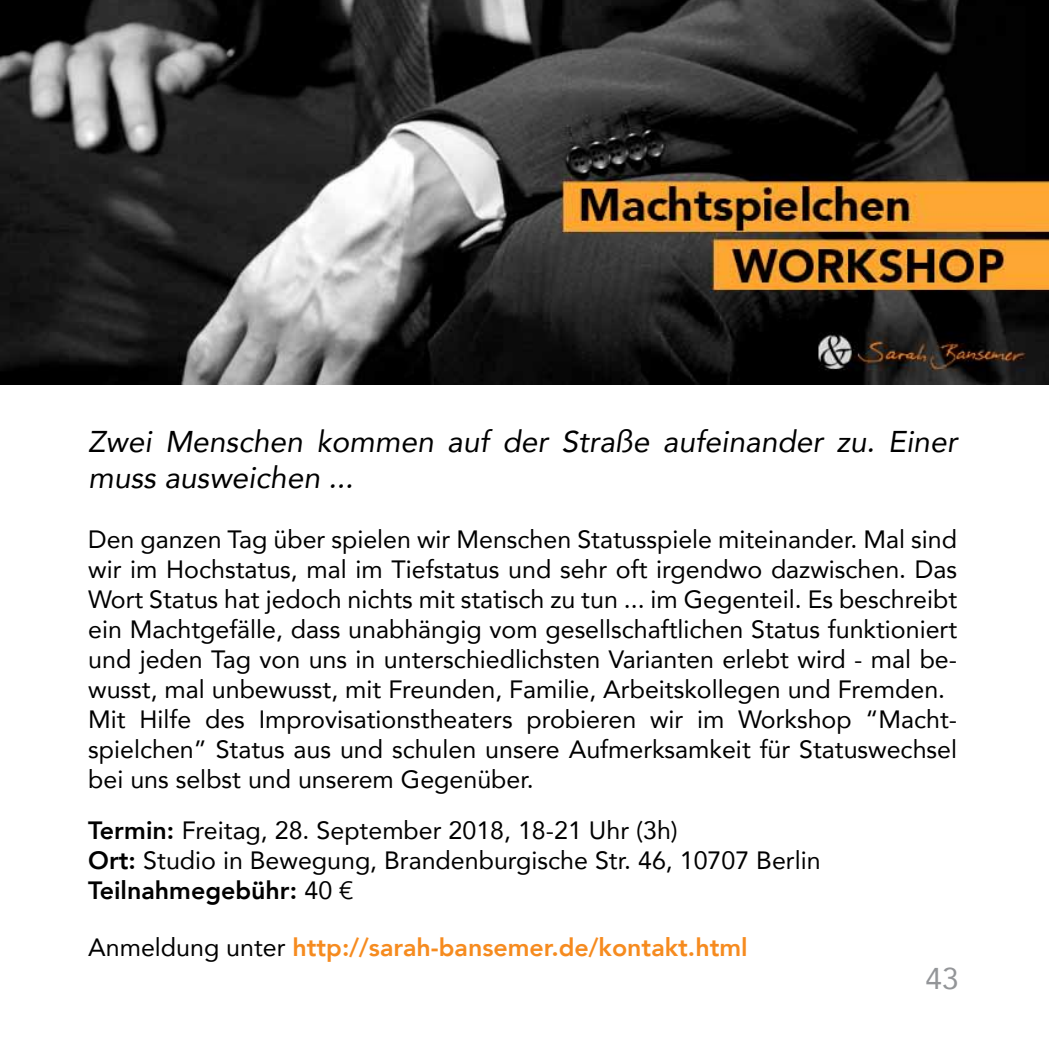
<style>
.page{position:relative;width:1049px;height:1049px;background:#fff}
.page>*{position:absolute;margin:0;border:0;box-sizing:border-box;transform-origin:0 0}
.t1{font:italic 30px/36px "Avenir";color:#000}
.t2{font:30px "Avenir";color:#939598}
.t3{font:25px/30px "Avenir";color:#000}
.t4{font:800 25px "Avenir";color:#f68b1f}
.s1{font-weight:800}
.s2{font-weight:400;color:#000}
</style>
<div class="page">
<img style="left:0;top:0;width:1049px;height:384px">
<p class="t1" style="left:88px;top:423px;width:870px">Zwei Menschen kommen auf der Straße aufeinander zu. Einer muss ausweichen ...</p>
<p class="t3" style="left:88px;top:523px;width:870px">Den ganzen Tag über spielen wir Menschen Statusspiele miteinander. Mal sind wir im Hochstatus, mal im Tiefstatus und sehr oft irgendwo dazwischen. Das Wort Status hat jedoch nichts mit statisch zu tun ... im Gegenteil. Es beschreibt ein Machtgefälle, dass unabhängig vom gesellschaftlichen Status funktioniert und jeden Tag von uns in unterschiedlichsten Varianten erlebt wird - mal be&shy;wusst, mal unbewusst, mit Freunden, Familie, Arbeitskollegen und Fremden.<br>Mit Hilfe des Improvisationstheaters probieren wir im Workshop “Macht&shy;spielchen” Status aus und schulen unsere Aufmerksamkeit für Statuswechsel bei uns selbst und unserem Gegenüber.</p>
<p class="t3" style="left:88px;top:814px;width:734px"><span class="s1">Termin:</span> Freitag, 28. September 2018, 18-21 Uhr (3h)<br><span class="s1">Ort:</span> Studio in Bewegung, Brandenburgische Str. 46, 10707 Berlin<br><span class="s1">Teilnahmegebühr:</span> 40 €</p>
<p class="t4" style="left:88px;top:927px;width:661px"><span class="s2">Anmeldung unter</span> http://sarah-bansemer.de/kontakt.html</p>
<p class="t2" style="left:925px;top:954px;width:35px">43</p>
</div>
